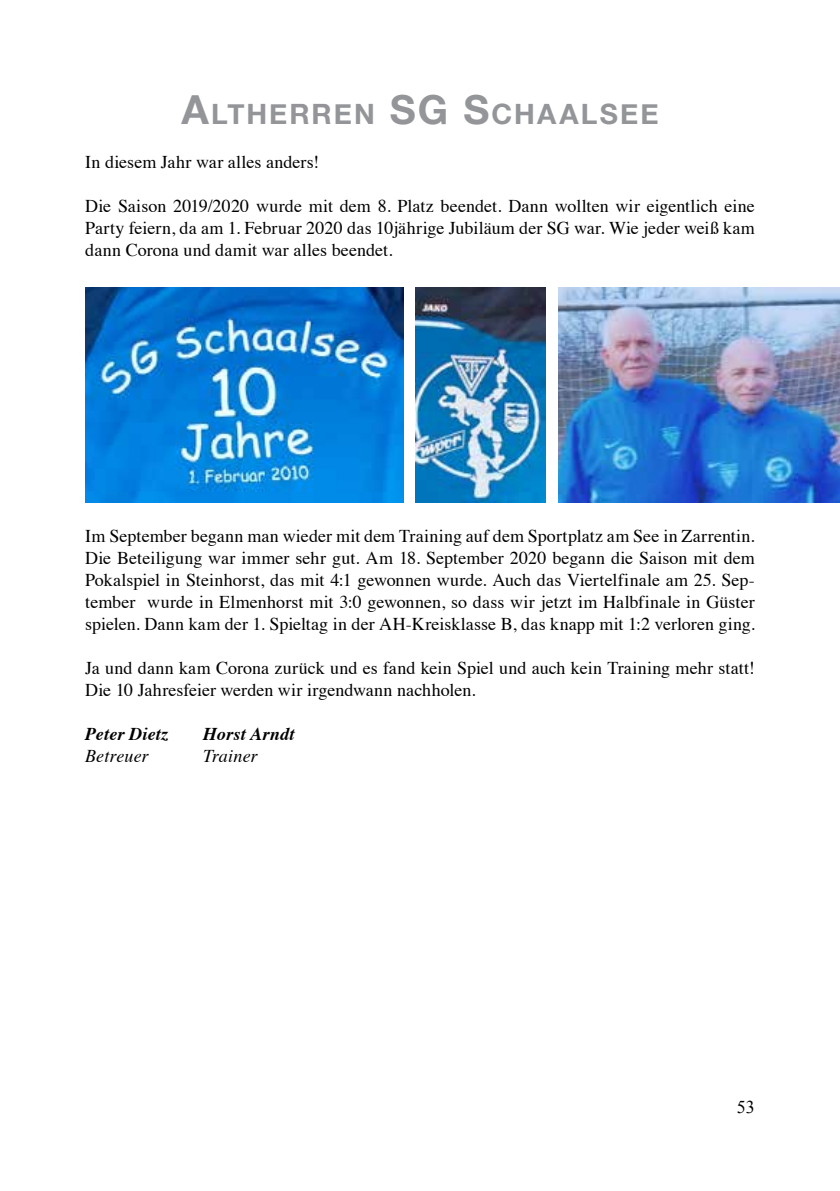
<style>
.page{position:relative;width:840px;height:1191px;background:#fff}
.page>*{position:absolute;margin:0;border:0;box-sizing:border-box;transform-origin:0 0}
.t1{font:700 28px "Helvetica Neue";letter-spacing:.075em;color:#939598}
.t2{font:18px/22px "Times";letter-spacing:.005em;color:#000;text-align:justify}
.t3{font:italic 700 18px "Times";letter-spacing:.015em;color:#000}
.t4{font:italic 18px "Times";letter-spacing:.005em;color:#000}
.t5{font:18px "Times New Roman";color:#000}
.s1{font-size:40px}
</style>
<div class="page">
<img style="left:558px;top:287px;width:281px;height:215px">
<img style="left:415px;top:287px;width:130px;height:215px">
<img style="left:86px;top:287px;width:317px;height:215px">
<h1 class="t1" style="left:181px;top:92px;width:478px"><span class="s1">A</span>LTHERREN <span class="s1">SG S</span>CHAALSEE</h1>
<p class="t2" style="left:85px;top:149px;width:235px">In diesem Jahr war alles anders!</p>
<p class="t2" style="left:85px;top:193px;width:671px">Die Saison 2019/2020 wurde mit dem 8. Platz beendet. Dann wollten wir eigentlich eine Party feiern, da am 1. Februar 2020 das 10jährige Jubiläum der SG war. Wie jeder weiß kam dann Corona und damit war alles beendet.</p>
<p class="t2" style="left:85px;top:523px;width:671px">Im September begann man wieder mit dem Training auf dem Sportplatz am See in Zarrentin.<br>Die Beteiligung war immer sehr gut. Am 18. September 2020 begann die Saison mit dem Pokalspiel in Steinhorst, das mit 4:1 gewonnen wurde. Auch das Viertelfinale am 25. Sep&shy;tember wurde in Elmenhorst mit 3:0 gewonnen, so dass wir jetzt im Halbfinale in Güster spielen. Dann kam der 1. Spieltag in der AH-Kreisklasse B, das knapp mit 1:2 verloren ging.</p>
<p class="t2" style="left:85px;top:655px;width:671px">Ja und dann kam Corona zurück und es fand kein Spiel und auch kein Training mehr statt!<br>Die 10 Jahresfeier werden wir irgendwann nachholen.</p>
<p class="t3" style="left:85px;top:717px;width:85px">Peter Dietz</p>
<p class="t3" style="left:203px;top:717px;width:93px">Horst Arndt</p>
<p class="t4" style="left:85px;top:740px;width:65px">Betreuer</p>
<p class="t4" style="left:203px;top:740px;width:56px">Trainer</p>
<p class="t5" style="left:736px;top:1094px;width:19px">53</p>
</div>
